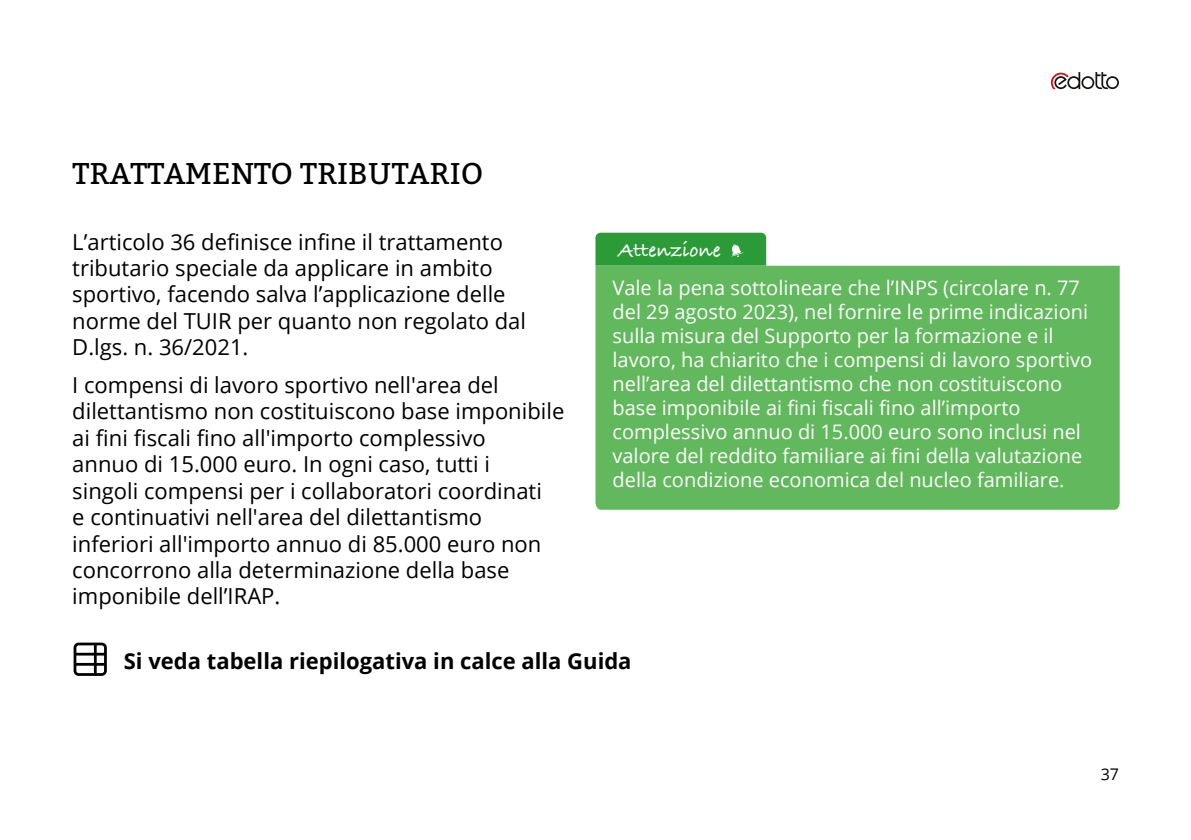
<style>
.page{position:relative;width:1191px;height:840px;background:#fff}
.page>*{position:absolute;margin:0;border:0;box-sizing:border-box;transform-origin:0 0}
.t1{font:30px "Bitter";letter-spacing:.01em;color:#000}
.t2{font:22px/26.4px "Open Sans";color:#000}
.t3{font:700 22px "Open Sans";color:#000}
.t4{font:700 21.2px "Bradley Hand ITCTT";color:#fff}
.t5{font:20px/24px "Open Sans";color:#fff}
.t6{font:16px "Open Sans";color:#000}
</style>
<div class="page">
<svg style="left:1050px;top:72px;width:69px;height:17px"></svg>
<div style="left:595px;top:265px;width:524px;height:244px;background:#62b85c"></div>
<div style="left:595px;top:232px;width:171px;height:33px;background:#2a9b36"></div>
<svg style="left:74px;top:642px;width:33px;height:33px"></svg>
<h1 class="t1" style="left:72px;top:154px;width:413px">TRATTAMENTO TRIBUTARIO</h1>
<p class="t2" style="left:72px;top:228px;width:455px">L’articolo 36 definisce infine il trattamento tributario speciale da applicare in ambito sportivo, facendo salva l’applicazione delle norme del TUIR per quanto non regolato dal D.lgs. n. 36/2021.</p>
<p class="t2" style="left:72px;top:371px;width:493px">I compensi di lavoro sportivo nell'area del dilettantismo non costituiscono base imponibile ai fini fiscali fino all'importo complessivo<br>annuo di 15.000 euro. In ogni caso, tutti i<br>singoli compensi per i collaboratori coordinati<br>e continuativi nell'area del dilettantismo inferiori all'importo annuo di 85.000 euro non concorrono alla determinazione della base imponibile dell’IRAP.</p>
<p class="t4" style="left:618px;top:234px;width:104px">Attenzione</p>
<p class="t5" style="left:612px;top:275px;width:481px">Vale la pena sottolineare che l’INPS (circolare n. 77 del 29 agosto 2023), nel fornire le prime indicazioni sulla misura del Supporto per la formazione e il lavoro, ha chiarito che i compensi di lavoro sportivo nell’area del dilettantismo che non costituiscono base imponibile ai fini fiscali fino all’importo complessivo annuo di 15.000 euro sono inclusi nel valore del reddito familiare ai fini della valutazione della condizione economica del nucleo familiare.</p>
<p class="t3" style="left:124px;top:645px;width:509px">Si veda tabella riepilogativa in calce alla Guida</p>
<p class="t6" style="left:1100px;top:763px;width:20px">37</p>
</div>
